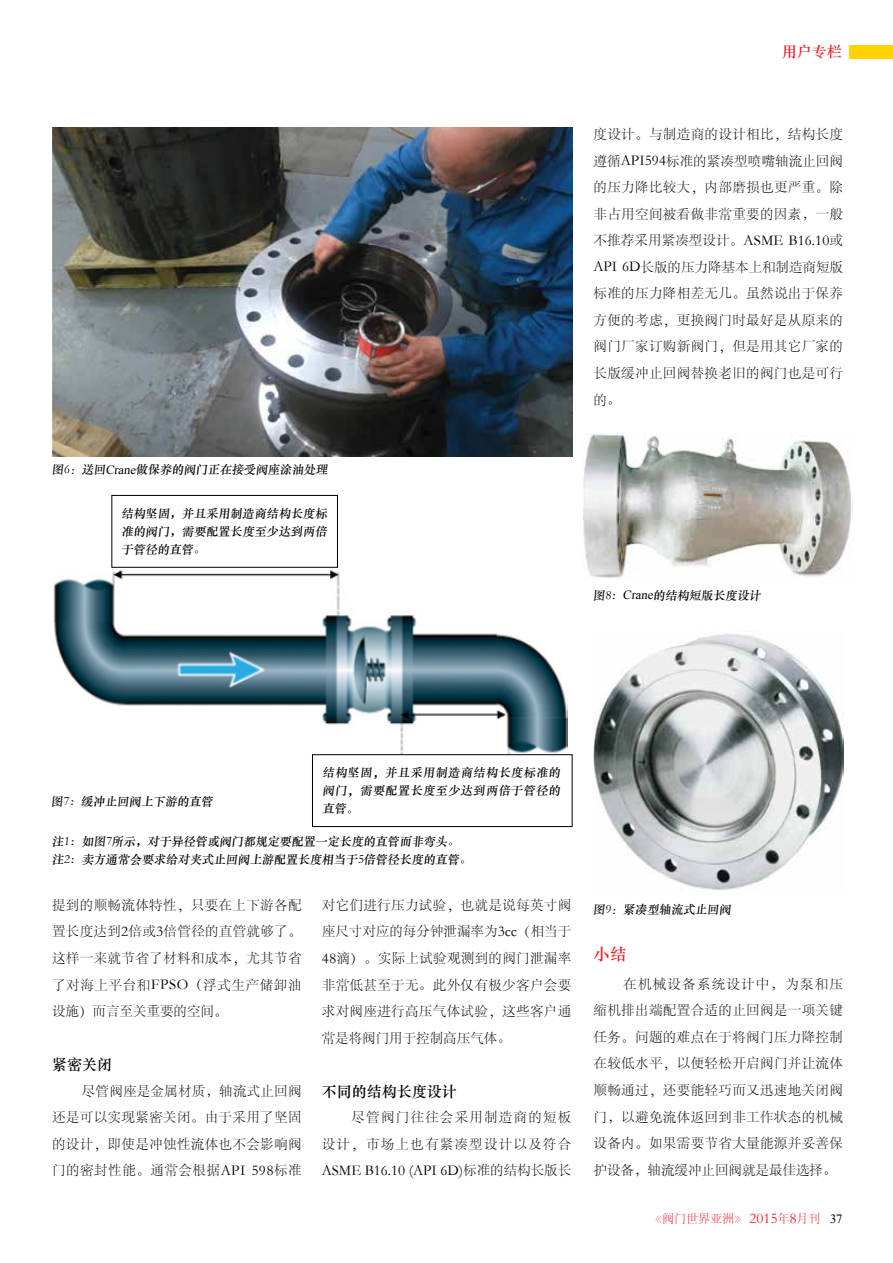
<style>
.page{position:relative;width:893px;height:1263px;background:#fff}
.page>*{position:absolute;margin:0;border:0;box-sizing:border-box;transform-origin:0 0}
.t1{font:16.5px "ST Zhongsong";color:#ed1b23}
.t2{font:15px "ST Zhongsong";color:#000}
.t3{font:15px "ST Zhongsong";color:#ed1b23}
.t4{font:14.85px "ST Song";color:#000}
.t5{font:13.5px/26.5px "ST Song";letter-spacing:.03em;color:#000;text-align:justify}
.t6{font:13.5px/26.5px "ST Song";letter-spacing:.09em;color:#000;text-align:right}
.t7{font:12px/18px "ST Zhongsong";color:#000;text-align:justify}
.t8{font:12px "ST Song";color:#ed1b23}
.s1{font-family:"ST Song";font-size:12.6px}
.s2{font-family:"Times New Roman";font-size:12.6px}
.s3{font-size:14.85px}
.s4{font-size:13.5px}
.s5{font-family:"Times New Roman";font-size:12.6px;color:#000}
</style>
<div class="page">
<div style="left:849px;top:45px;width:44px;height:14px;background:#ffd200"></div>
<img style="left:594px;top:633px;width:249px;height:257px">
<img style="left:52px;top:127px;width:520px;height:330px">
<img style="left:53px;top:495px;width:514px;height:259px">
<img style="left:583px;top:433px;width:270px;height:145px">
<div style="left:312px;top:754px;width:260px;height:73px;border:1px solid #000"></div>
<div style="left:112px;top:495px;width:225px;height:72px;background:#fff"></div>
<div style="left:112px;top:495px;width:226px;height:72px;border:1px solid #000"></div>
<p class="t7" style="left:52px;top:460px;width:279px">图<span class="s1">6</span>：送回<span class="s2">Crane</span>做保养的阀门正在接受阀座涂油处理</p>
<p class="t7" style="left:121px;top:504px;width:209px">结构坚固，并且采用制造商结构长度标准的阀门，需要配置长度至少达到两倍于管径的直管。</p>
<p class="t3" style="left:782px;top:41px;width:61px">用户专栏</p>
<p class="t5" style="left:593px;top:120px;width:251px">度设计。与制造商的设计相比，结构长度遵循<span class="s3">API594</span>标准的紧凑型喷嘴轴流止回阀的压力降比较大，内部磨损也更严重。除非占用空间被看做非常重要的因素，一般不推荐采用紧凑型设计。<span class="s3">ASME B16.10</span>或<span class="s3">API 6D</span>长版的压力降基本上和制造商短版标准的压力降相差无几。虽然说出于保养方便的考虑，更换阀门时最好是从原来的阀门厂家订购新阀门，但是用其它厂家的长版缓冲止回阀替换老旧的阀门也是可行的。</p>
<p class="t7" style="left:593px;top:585px;width:171px">图<span class="s1">8</span>：<span class="s2">Crane</span>的结构短版长度设计</p>
<p class="t7" style="left:51px;top:792px;width:165px">图<span class="s1">7</span>：缓冲止回阀上下游的直管</p>
<p class="t7" style="left:322px;top:763px;width:241px">结构坚固，并且采用制造商结构长度标准的阀门，需要配置长度至少达到两倍于管径的直管。</p>
<p class="t7" style="left:52px;top:832px;width:423px">注<span class="s1">1</span>：如图<span class="s1">7</span>所示，对于异径管或阀门都规定要配置一定长度的直管而非弯头。注<span class="s1">2</span>：卖方通常会要求给对夹式止回阀上游配置长度相当于<span class="s1">5</span>倍管径长度的直管。</p>
<p class="t5" style="left:52px;top:891px;width:251px">提到的顺畅流体特性，只要在上下游各配置长度达到<span class="s3">2</span>倍或<span class="s3">3</span>倍管径的直管就够了。这样一来就节省了材料和成本，尤其节省了对海上平台和<span class="s3">FPSO</span>（浮式生产储卸油设施）而言至关重要的空间。</p>
<p class="t2" style="left:52px;top:1054px;width:61px">紧密关闭</p>
<p class="t5" style="left:52px;top:1077px;width:251px;text-indent:30px">尽管阀座是金属材质，轴流式止回阀还是可以实现紧密关闭。由于采用了坚固的设计，即使是冲蚀性流体也不会影响阀门的密封性能。通常会根据<span class="s3">API 598</span>标准</p>
<p class="t5" style="left:322px;top:891px;width:251px">对它们进行压力试验，也就是说每英寸阀座尺寸对应的每分钟泄漏率为<span class="s3">3cc</span>（相当于<span class="s3">48</span>滴）。实际上试验观测到的阀门泄漏率非常低甚至于无。此外仅有极少客户会要求对阀座进行高压气体试验，这些客户通常是将阀门用于控制高压气体。</p>
<p class="t2" style="left:322px;top:1081px;width:137px">不同的结构长度设计</p>
<p class="t6" style="left:322px;top:1103px;width:251px">尽管阀门往往会采用制造商的短板<br>设计，市场上也有紧凑型设计以及符合</p>
<p class="t4" style="left:322px;top:1160px;width:251px">ASME B16.10 (API 6D)<span class="s4">标准的结构长版长</span></p>
<p class="t7" style="left:593px;top:900px;width:141px">图<span class="s1">9</span>：紧凑型轴流式止回阀</p>
<p class="t1" style="left:594px;top:942px;width:34px">小结</p>
<p class="t5" style="left:593px;top:970px;width:251px;text-indent:30px">在机械设备系统设计中，为泵和压缩机排出端配置合适的止回阀是一项关键任务。问题的难点在于将阀门压力降控制在较低水平，以便轻松开启阀门并让流体顺畅通过，还要能轻巧而又迅速地关闭阀门，以避免流体返回到非工作状态的机械设备内。如果需要节省大量能源并妥善保护设备，轴流缓冲止回阀就是最佳选择。</p>
<p class="t8" style="left:650px;top:1210px;width:194px">《阀门世界亚洲》 <span class="s3">2015</span>年<span class="s3">8</span>月刊 <span class="s5">37</span></p>
</div>
